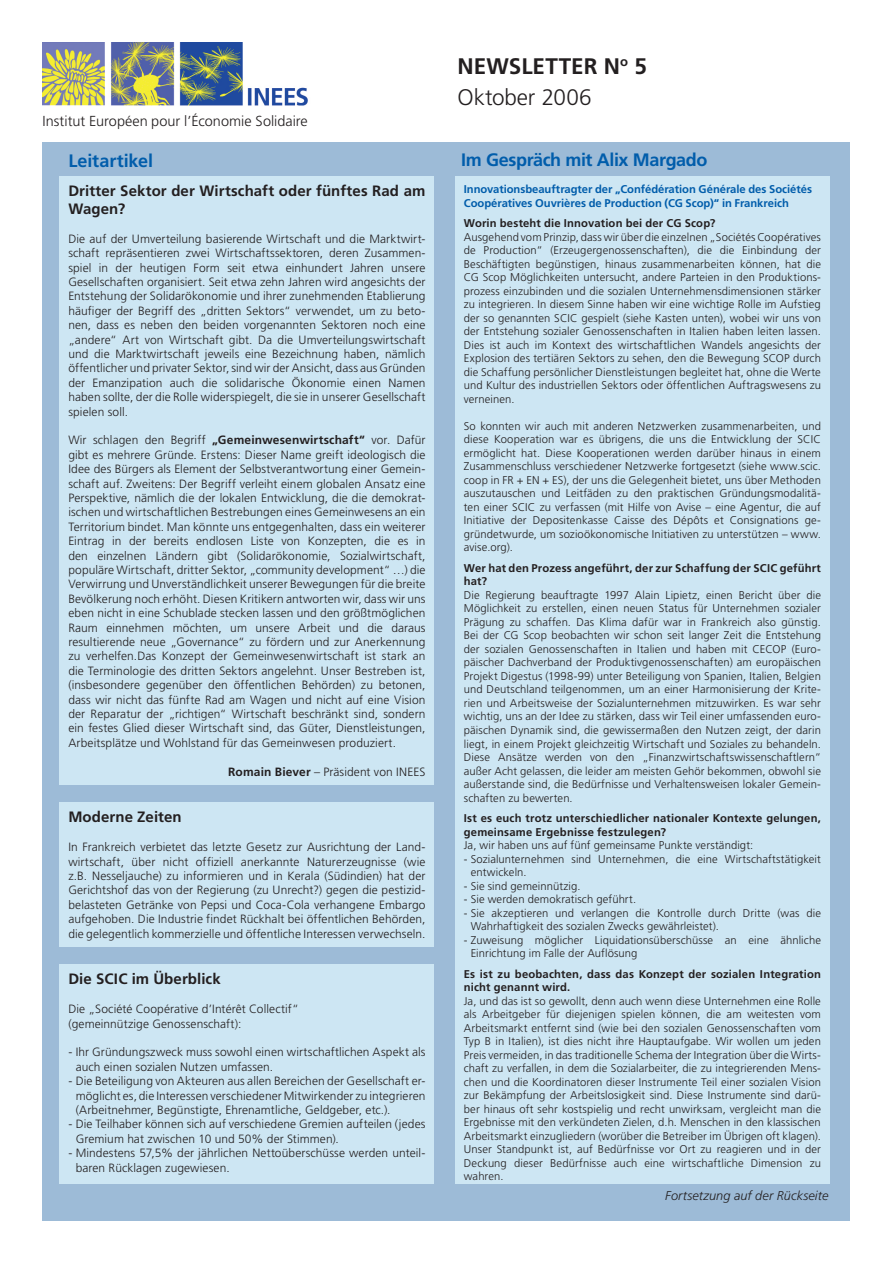
<style>
.page{position:relative;width:893px;height:1263px;background:#fff}
.page>*{position:absolute;margin:0;border:0;box-sizing:border-box;transform-origin:0 0}
.t1{font:700 22.5px/31.3px "Frutiger";color:#231f20}
.t2{font:700 18px "Frutiger";letter-spacing:-.02em;color:#015dab}
.t3{font:700 15px/18px "Frutiger";letter-spacing:.005em;color:#231f20}
.t4{font:300 14.4px "Frutiger";color:#231f20}
.t5{font:italic 300 12.75px "Frutiger";letter-spacing:.005em;color:#231f20}
.t6{font:300 12px/14.4px "Frutiger";letter-spacing:.01em;color:#231f20;text-align:justify}
.t7{font:300 11.25px/13.5px "Frutiger";letter-spacing:.01em;color:#231f20;text-align:justify}
.t8{font:700 11.25px/13.5px "Frutiger";letter-spacing:.015em;color:#231f20}
.t9{font:700 11.25px/13.5px "Frutiger";letter-spacing:-.005em;color:#015dab}
.s1{font-weight:300}
.s2{font-weight:700}
</style>
<div class="page">
<div style="left:43px;top:142px;width:807px;height:1078px;background:#9dbbd7"></div>
<img style="left:43px;top:43px;width:265px;height:63px">
<div style="left:60px;top:176px;width:374px;height:1007px;background:#cde6f3"></div>
<div style="left:455px;top:176px;width:374px;height:1007px;background:#cde6f3"></div>
<div style="left:56px;top:786px;width:385px;height:16px;background:#9dbbd7"></div>
<div style="left:56px;top:947px;width:385px;height:16px;background:#9dbbd7"></div>
<h1 class="t1" style="left:458px;top:50px;width:191px">NEWSLETTER N<sup>o</sup> 5<br><span class="s1">Oktober 2006</span></h1>
<p class="t4" style="left:43px;top:113px;width:267px">Institut Européen pour l’économie Solidaire</p>
<h2 class="t2" style="left:68px;top:150px;width:86px">Leitartikel</h2>
<h2 class="t2" style="left:461px;top:149px;width:248px">Im Gespräch mit Alix Margado</h2>
<h3 class="t3" style="left:68px;top:182px;width:359px">Dritter Sektor der Wirtschaft oder fünftes Rad am<br>Wagen?</h3>
<p class="t6" style="left:68px;top:231px;width:359px">Die auf der Umverteilung basierende Wirtschaft und die Marktwirt&shy;schaft repräsentieren zwei Wirtschaftssektoren, deren Zusammen&shy;spiel in der heutigen Form seit etwa einhundert Jahren unsere Gesellschaften organisiert. Seit etwa zehn Jahren wird angesichts der Entstehung der Solidarökonomie und ihrer zunehmenden Etablierung häufiger der Begriff des „dritten Sektors“ verwendet, um zu beto&shy;nen, dass es neben den beiden vorgenannten Sektoren noch eine „andere“ Art von Wirtschaft gibt. Da die Umverteilungswirtschaft und die Marktwirtschaft jeweils eine Bezeichnung haben, nämlich öffentlicher und privater Sektor, sind wir der Ansicht, dass aus Gründen der Emanzipation auch die solidarische Ökonomie einen Namen haben sollte, der die Rolle widerspiegelt, die sie in unserer Gesellschaft spielen soll.</p>
<p class="t6" style="left:68px;top:433px;width:359px">Wir schlagen den Begriff <span class="s2">„Gemeinwesenwirtschaft“</span> vor. Dafür gibt es mehrere Gründe. Erstens: Dieser Name greift ideologisch die Idee des Bürgers als Element der Selbstverantwortung einer Gemein&shy;schaft auf. Zweitens: Der Begriff verleiht einem globalen Ansatz eine Perspektive, nämlich die der lokalen Entwicklung, die die demokrat&shy;ischen und wirtschaftlichen Bestrebungen eines Gemeinwesens an ein Territorium bindet. Man könnte uns entgegenhalten, dass ein weiterer Eintrag in der bereits endlosen Liste von Konzepten, die es in den einzelnen Ländern gibt (Solidarökonomie, Sozialwirtschaft, populäre Wirtschaft, dritter Sektor, „community development“ …) die Verwirrung und Unverständlichkeit unserer Bewegungen für die breite Bevölkerung noch erhöht. Diesen Kritikern antworten wir, dass wir uns eben nicht in eine Schublade stecken lassen und den größtmöglichen Raum einnehmen möchten, um unsere Arbeit und die daraus resultierende neue „Governance“ zu fördern und zur Anerkennung zu verhelfen.Das Konzept der Gemeinwesenwirtschaft ist stark an die Terminologie des dritten Sektors angelehnt. Unser Bestreben ist, (insbesondere gegenüber den öffentlichen Behörden) zu betonen, dass wir nicht das fünfte Rad am Wagen und nicht auf eine Vision der Reparatur der „richtigen“ Wirtschaft beschränkt sind, sondern ein festes Glied dieser Wirtschaft sind, das Güter, Dienstleistungen, Arbeitsplätze und Wohlstand für das Gemeinwesen produziert.</p>
<p class="t6" style="left:228px;top:764px;width:199px"><span class="s2">Romain Biever</span> – Präsident von INEES</p>
<h3 class="t3" style="left:68px;top:808px;width:115px">Moderne Zeiten</h3>
<p class="t6" style="left:68px;top:840px;width:359px">In Frankreich verbietet das letzte Gesetz zur Ausrichtung der Land&shy;wirtschaft, über nicht offiziell anerkannte Naturerzeugnisse (wie z.B. Nesseljauche) zu informieren und in Kerala (Südindien) hat der Gerichtshof das von der Regierung (zu Unrecht?) gegen die pestizid&shy;belasteten Getränke von Pepsi und Coca-Cola verhangene Embargo aufgehoben. Die Industrie findet Rückhalt bei öffentlichen Behörden, die gelegentlich kommerzielle und öffentliche Interessen verwechseln.</p>
<h3 class="t3" style="left:68px;top:970px;width:154px">Die SCIC im Überblick</h3>
<p class="t6" style="left:68px;top:1002px;width:232px">Die „Société Coopérative d’Intérêt Collectif“ (gemeinnützige Genossenschaft):</p>
<p class="t6" style="left:76px;top:1045px;width:351px;text-indent:-7px">- Ihr Gründungszweck muss sowohl einen wirtschaftlichen Aspekt als auch einen sozialen Nutzen umfassen.</p>
<p class="t6" style="left:76px;top:1074px;width:351px;text-indent:-7px">- Die Beteiligung von Akteuren aus allen Bereichen der Gesellschaft er&shy;möglicht es, die Interessen verschiedener Mitwirkender zu integrieren (Arbeitnehmer, Begünstigte, Ehrenamtliche, Geldgeber, etc.).</p>
<p class="t6" style="left:76px;top:1117px;width:351px;text-indent:-7px">- Die Teilhaber können sich auf verschiedene Gremien aufteilen (jedes<br>Gremium hat zwischen 10 und 50% der Stimmen).</p>
<p class="t6" style="left:76px;top:1146px;width:351px;text-indent:-7px">- Mindestens 57,5% der jährlichen Nettoüberschüsse werden unteil&shy;baren Rücklagen zugewiesen.</p>
<p class="t9" style="left:464px;top:182px;width:350px">Innovationsbeauftragter der „Confédération Générale des Sociétés<br>Coopératives Ouvrières de Production (CG Scop)“ in Frankreich</p>
<p class="t8" style="left:464px;top:216px;width:253px">Worin besteht die Innovation bei der CG Scop?</p>
<p class="t7" style="left:464px;top:230px;width:359px">Ausgehend vom Prinzip, dass wir über die einzelnen „Sociétés Coopératives de Production“ (Erzeugergenossenschaften), die die Einbindung der Beschäftigten begünstigen, hinaus zusammenarbeiten können, hat die CG Scop Möglichkeiten untersucht, andere Parteien in den Produktions&shy;prozess einzubinden und die sozialen Unternehmensdimensionen stärker zu integrieren. In diesem Sinne haben wir eine wichtige Rolle im Aufstieg der so genannten SCIC gespielt (siehe Kasten unten), wobei wir uns von der Entstehung sozialer Genossenschaften in Italien haben leiten lassen.<br>Dies ist auch im Kontext des wirtschaftlichen Wandels angesichts der Explosion des tertiären Sektors zu sehen, den die Bewegung SCOP durch die Schaffung persönlicher Dienstleistungen begleitet hat, ohne die Werte und Kultur des industriellen Sektors oder öffentlichen Auftragswesens zu verneinen.</p>
<p class="t7" style="left:464px;top:419px;width:359px">So konnten wir auch mit anderen Netzwerken zusammenarbeiten, und diese Kooperation war es übrigens, die uns die Entwicklung der SCIC ermöglicht hat. Diese Kooperationen werden darüber hinaus in einem Zusammenschluss verschiedener Netzwerke fortgesetzt (siehe www.scic. coop in FR + EN + ES), der uns die Gelegenheit bietet, uns über Methoden auszutauschen und Leitfäden zu den praktischen Gründungsmodalitä&shy;ten einer SCIC zu verfassen (mit Hilfe von Avise – eine Agentur, die auf Initiative der Depositenkasse Caisse des Dépôts et Consignations ge&shy;gründetwurde, um sozioökonomische Initiativen zu unterstützen – www. avise.org).</p>
<p class="t8" style="left:464px;top:561px;width:359px">Wer hat den Prozess angeführt, der zur Schaffung der SCIC geführt hat?</p>
<p class="t7" style="left:464px;top:588px;width:359px">Die Regierung beauftragte 1997 Alain Lipietz, einen Bericht über die Möglichkeit zu erstellen, einen neuen Status für Unternehmen sozialer Prägung zu schaffen. Das Klima dafür war in Frankreich also günstig.<br>Bei der CG Scop beobachten wir schon seit langer Zeit die Entstehung der sozialen Genossenschaften in Italien und haben mit CECOP (Euro&shy;päischer Dachverband der Produktivgenossenschaften) am europäischen Projekt Digestus (1998-99) unter Beteiligung von Spanien, Italien, Belgien und Deutschland teilgenommen, um an einer Harmonisierung der Krite&shy;rien und Arbeitsweise der Sozialunternehmen mitzuwirken. Es war sehr wichtig, uns an der Idee zu stärken, dass wir Teil einer umfassenden euro&shy;päischen Dynamik sind, die gewissermaßen den Nutzen zeigt, der darin liegt, in einem Projekt gleichzeitig Wirtschaft und Soziales zu behandeln.<br>Diese Ansätze werden von den „Finanzwirtschaftswissenschaftlern“ außer Acht gelassen, die leider am meisten Gehör bekommen, obwohl sie außerstande sind, die Bedürfnisse und Verhaltensweisen lokaler Gemein&shy;schaften zu bewerten.</p>
<p class="t8" style="left:464px;top:811px;width:359px">Ist es euch trotz unterschiedlicher nationaler Kontexte gelungen, gemeinsame Ergebnisse festzulegen?</p>
<p class="t7" style="left:464px;top:838px;width:291px">Ja, wir haben uns auf fünf gemeinsame Punkte verständigt:</p>
<p class="t7" style="left:471px;top:852px;width:352px;text-indent:-7px">- Sozialunternehmen sind Unternehmen, die eine Wirtschaftstätigkeit entwickeln.</p>
<p class="t7" style="left:464px;top:879px;width:118px">- Sie sind gemeinnützig.</p>
<p class="t7" style="left:464px;top:892px;width:174px">- Sie werden demokratisch geführt.</p>
<p class="t7" style="left:471px;top:906px;width:352px;text-indent:-7px">- Sie akzeptieren und verlangen die Kontrolle durch Dritte (was die<br>Wahrhaftigkeit des sozialen Zwecks gewährleistet).</p>
<p class="t7" style="left:471px;top:933px;width:352px;text-indent:-7px">- Zuweisung möglicher Liquidationsüberschüsse an eine ähnliche<br>Einrichtung im Falle der Auflösung</p>
<p class="t8" style="left:464px;top:967px;width:359px">Es ist zu beobachten, dass das Konzept der sozialen Integration nicht genannt wird.</p>
<p class="t7" style="left:464px;top:994px;width:359px">Ja, und das ist so gewollt, denn auch wenn diese Unternehmen eine Rolle als Arbeitgeber für diejenigen spielen können, die am weitesten vom Arbeitsmarkt entfernt sind (wie bei den sozialen Genossenschaften vom Typ B in Italien), ist dies nicht ihre Hauptaufgabe. Wir wollen um jeden Preis vermeiden, in das traditionelle Schema der Integration über die Wirts&shy;chaft zu verfallen, in dem die Sozialarbeiter, die zu integrierenden Mens&shy;chen und die Koordinatoren dieser Instrumente Teil einer sozialen Vision zur Bekämpfung der Arbeitslosigkeit sind. Diese Instrumente sind darü&shy;ber hinaus oft sehr kostspielig und recht unwirksam, vergleicht man die Ergebnisse mit den verkündeten Zielen, d.h. Menschen in den klassischen Arbeitsmarkt einzugliedern (worüber die Betreiber im Übrigen oft klagen).<br>Unser Standpunkt ist, auf Bedürfnisse vor Ort zu reagieren und in der Deckung dieser Bedürfnisse auch eine wirtschaftliche Dimension zu wahren.</p>
<p class="t5" style="left:665px;top:1188px;width:165px">Fortsetzung auf der Rückseite</p>
</div>
